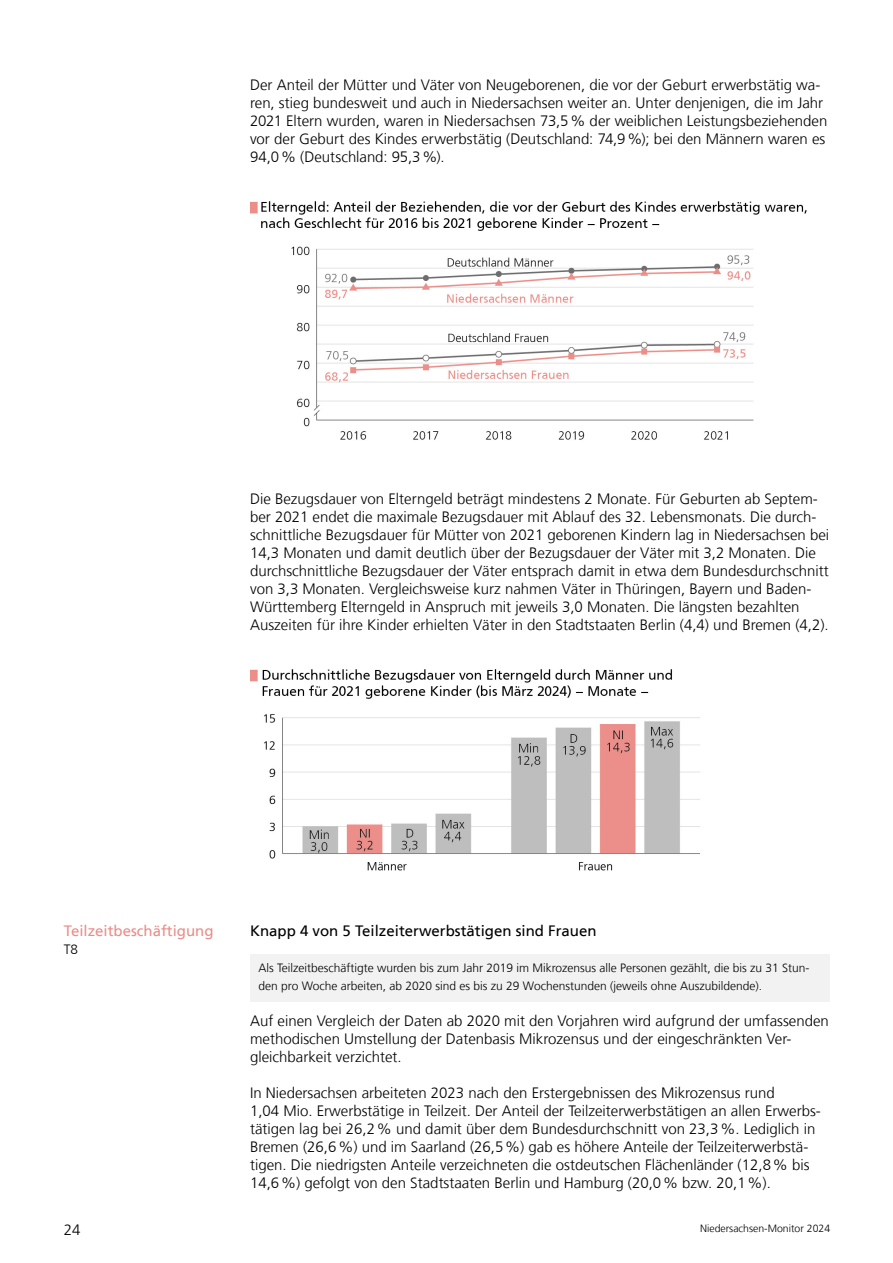
<style>
.page{position:relative;width:893px;height:1263px;background:#fff}
.page>*{position:absolute;margin:0;border:0;box-sizing:border-box;transform-origin:0 0}
.id490{font:300 15px/18px "NDS Frutiger";color:#000}
.id10199{font:15px "NDS Frutiger";color:#000}
.t1{font:15px "NDS Frutiger";color:#ea8e89}
.t2{font:300 13.5px "NDS Frutiger";color:#000}
.id10211{font:300 12px/18px "NDS Frutiger";color:#000}
.t3{font:300 10.5px "NDS Frutiger";color:#000}
</style>
<div class="page">
<div style="left:250px;top:954px;width:579px;height:47px;background:#f3f2f2"></div>
<img style="left:250px;top:201px;width:557px;height:239px">
<img style="left:250px;top:669px;width:450px;height:202px">
<p class="id490" style="left:250px;top:76px;width:579px">Der Anteil der Mütter und Väter von Neugeborenen, die vor der Geburt erwerbstätig wa&shy;ren, stieg bundesweit und auch in Niedersachsen weiter an. Unter denjenigen, die im Jahr 2021 Eltern wurden, waren in Niedersachsen 73,5% der weiblichen Leistungsbeziehenden vor der Geburt des Kindes erwerbstätig (Deutschland: 74,9%); bei den Männern waren es 94,0% (Deutschland: 95,3%).</p>
<p class="id490" style="left:250px;top:490px;width:581px">Die Bezugsdauer von Elterngeld beträgt mindestens 2 Monate. Für Geburten ab Septem&shy;ber 2021 endet die maximale Bezugsdauer mit Ablauf des 32. Lebensmonats. Die durch&shy;schnittliche Bezugsdauer für Mütter von 2021 geborenen Kindern lag in Niedersachsen bei 14,3 Monaten und damit deutlich über der Bezugsdauer der Väter mit 3,2 Monaten. Die durchschnittliche Bezugsdauer der Väter entsprach damit in etwa dem Bundesdurchschnitt von 3,3 Monaten. Vergleichsweise kurz nahmen Väter in Thüringen, Bayern und Baden-Württemberg Elterngeld in Anspruch mit jeweils 3,0 Monaten. Die längsten bezahlten Auszeiten für ihre Kinder erhielten Väter in den Stadtstaaten Berlin (4,4) und Bremen (4,2).</p>
<p class="t1" style="left:64px;top:922px;width:151px">Teilzeitbeschäftigung</p>
<p class="t2" style="left:64px;top:942px;width:16px">T8</p>
<h3 class="id10199" style="left:250px;top:922px;width:348px">Knapp 4 von 5 Teilzeiterwerbstätigen sind Frauen</h3>
<p class="id10211" style="left:259px;top:959px;width:552px">Als Teilzeitbeschäftigte wurden bis zum Jahr 2019 im Mikrozensus alle Personen gezählt, die bis zu 31 Stun&shy;den pro Woche arbeiten, ab 2020 sind es bis zu 29 Wochenstunden (jeweils ohne Auszubildende).</p>
<p class="id490" style="left:250px;top:1012px;width:580px">Auf einen Vergleich der Daten ab 2020 mit den Vorjahren wird aufgrund der umfassenden methodischen Umstellung der Datenbasis Mikrozensus und der eingeschränkten Ver&shy;gleichbarkeit verzichtet.</p>
<p class="id490" style="left:250px;top:1084px;width:572px">In Niedersachsen arbeiteten 2023 nach den Erstergebnissen des Mikrozensus rund<br>1,04 Mio. Erwerbstätige in Teilzeit. Der Anteil der Teilzeiterwerbstätigen an allen Erwerbs&shy;tätigen lag bei 26,2% und damit über dem Bundesdurchschnitt von 23,3%. Lediglich in Bremen (26,6%) und im Saarland (26,5%) gab es höhere Anteile der Teilzeiterwerbstä&shy;tigen. Die niedrigsten Anteile verzeichneten die ostdeutschen Flächenländer (12,8% bis 14,6%) gefolgt von den Stadtstaaten Berlin und Hamburg (20,0% bzw. 20,1%).</p>
<p class="id490" style="left:64px;top:1221px;width:18px">24</p>
<p class="t3" style="left:700px;top:1222px;width:132px">Niedersachsen-Monitor 2024</p>
</div>
